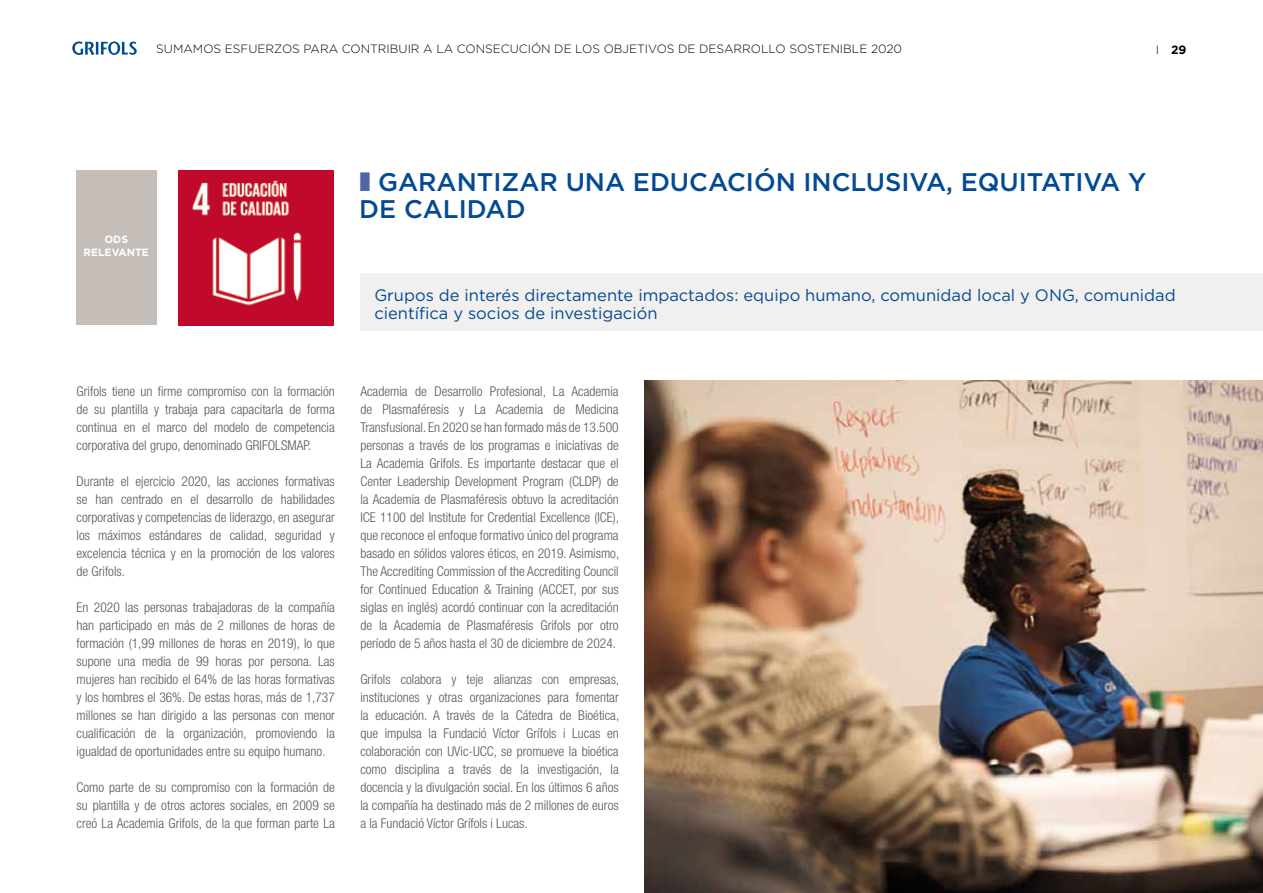
<style>
.page{position:relative;width:1263px;height:893px;background:#fff}
.page>*{position:absolute;margin:0;border:0;box-sizing:border-box;transform-origin:0 0}
.t1{font:500 25.5px/27px "Gotham";color:#024a93}
.t2{font:16.5px/18px "Gotham";color:#024a93}
.t3{font:300 condensed 13.5px/18px "Helvetica Neue LT Pro";color:#58585a;text-align:justify}
.t4{font:300 12px "Gotham";color:#000}
.t5{font:700 12px "Gotham";color:#000}
.t6{font:700 10.5px/12.6px "Gotham";color:#fff;text-align:center}
.s1{font-weight:300}
</style>
<div class="page">
<svg style="left:72px;top:41px;width:65px;height:14px"></svg>
<img style="left:178px;top:170px;width:156px;height:156px">
<div style="left:77px;top:170px;width:80px;height:155px;background:#c5bdb8"></div>
<div style="left:360px;top:273px;width:903px;height:58px;background:#f2f0ef"></div>
<img style="left:644px;top:381px;width:619px;height:512px">
<p class="t4" style="left:156px;top:42px;width:747px">SUMAMOS ESFUERZOS PARA CONTRIBUIR A LA CONSECUCIÓN DE LOS OBJETIVOS DE DESARROLLO SOSTENIBLE 2020</p>
<p class="t5" style="left:1156px;top:42px;width:32px"><span class="s1">I</span> 29</p>
<p class="t6" style="left:84px;top:233px;width:67px">ODS<br>RELEVANTE</p>
<h1 class="t1" style="left:359px;top:168px;width:788px;text-indent:19px">GARANTIZAR UNA EDUCACIÓN INCLUSIVA, EQUITATIVA Y<br>DE CALIDAD</h1>
<p class="t2" style="left:374px;top:286px;width:803px">Grupos de interés directamente impactados: equipo humano, comunidad local y ONG, comunidad científica y socios de investigación</p>
<p class="t3" style="left:77px;top:382px;width:260px">Grifols tiene un firme compromiso con la formación de su plantilla y trabaja para capacitarla de forma continua en el marco del modelo de competencia corporativa del grupo, denominado GRIFOLSMAP.</p>
<p class="t3" style="left:77px;top:472px;width:260px">Durante el ejercicio 2020, las acciones formativas se han centrado en el desarrollo de habilidades corporativas y competencias de liderazgo, en asegurar los máximos estándares de calidad, seguridad y excelencia técnica y en la promoción de los valores de Grifols.</p>
<p class="t3" style="left:77px;top:598px;width:260px">En 2020 las personas trabajadoras de la compañía han participado en más de 2 millones de horas de formación (1,99 millones de horas en 2019), lo que supone una media de 99 horas por persona. Las mujeres han recibido el 64% de las horas formativas y los hombres el 36%. De estas horas, más de 1,737 millones se han dirigido a las personas con menor cualificación de la organización, promoviendo la igualdad de oportunidades entre su equipo humano.</p>
<p class="t3" style="left:77px;top:778px;width:260px">Como parte de su compromiso con la formación de su plantilla y de otros actores sociales, en 2009 se creó La Academia Grifols, de la que forman parte La</p>
<p class="t3" style="left:360px;top:382px;width:260px">Academia de Desarrollo Profesional, La Academia de Plasmaféresis y La Academia de Medicina Transfusional. En 2020 se han formado más de 13.500 personas a través de los programas e iniciativas de La Academia Grifols. Es importante destacar que el Center Leadership Development Program (CLDP) de la Academia de Plasmaféresis obtuvo la acreditación ICE 1100 del Institute for Credential Excellence (ICE), que reconoce el enfoque formativo único del programa basado en sólidos valores éticos, en 2019. Asimismo, The Accrediting Commission of the Accrediting Council for Continued Education &amp; Training (ACCET, por sus siglas en inglés) acordó continuar con la acreditación de la Academia de Plasmaféresis Grifols por otro período de 5 años hasta el 30 de diciembre de 2024.</p>
<p class="t3" style="left:360px;top:670px;width:260px">Grifols colabora y teje alianzas con empresas, instituciones y otras organizaciones para fomentar la educación. A través de la Cátedra de Bioética, que impulsa la Fundació Víctor Grífols i Lucas en colaboración con UVic-UCC, se promueve la bioética como disciplina a través de la investigación, la docencia y la divulgación social. En los últimos 6 años la compañía ha destinado más de 2 millones de euros a la Fundació Víctor Grífols i Lucas.</p>
</div>
